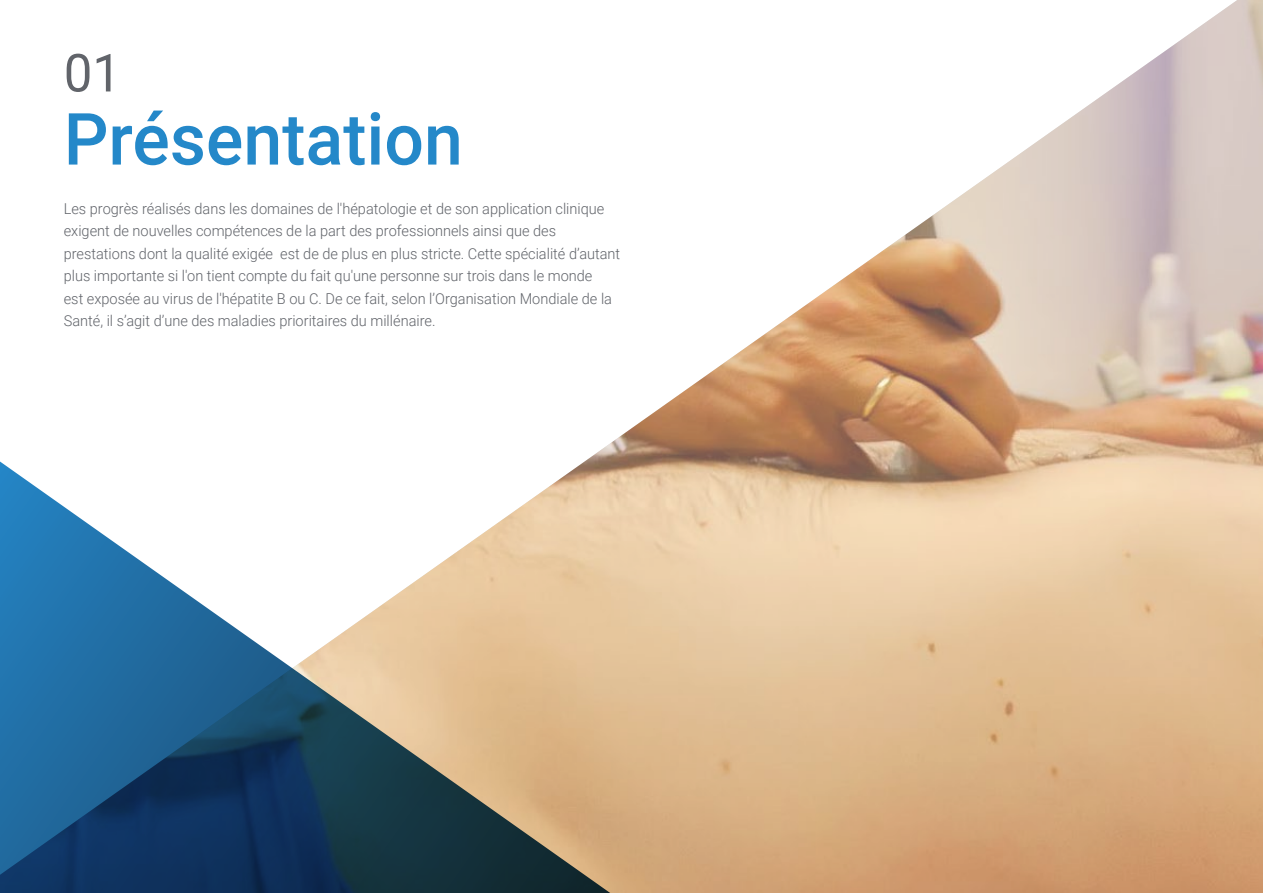
<style>
.page{position:relative;width:1263px;height:893px;background:#fff}
.page>*{position:absolute;margin:0;border:0;box-sizing:border-box;transform-origin:0 0}
.t1{font:500 72px "Roboto";color:#2488c9}
.t2{font:52.5px "Roboto";color:#61646a}
.t3{font:300 15px/22.5px "Roboto";color:#61646a}
</style>
<div class="page">
<img style="left:607px;top:0;width:656px;height:893px">
<svg style="left:0;top:446px;width:640px;height:447px"></svg>
<h2 class="t2" style="left:64px;top:36px;width:59px">01</h2>
<h1 class="t1" style="left:64px;top:89px;width:401px">Présentation</h1>
<p class="t3" style="left:64px;top:197px;width:558px">Les progrès réalisés dans les domaines de l'hépatologie et de son application clinique exigent de nouvelles compétences de la part des professionnels ainsi que des prestations dont la qualité exigée est de de plus en plus stricte. Cette spécialité d’autant plus importante si l'on tient compte du fait qu'une personne sur trois dans le monde<br>est exposée au virus de l'hépatite B ou C. De ce fait, selon l’Organisation Mondiale de la Santé, il s’agit d’une des maladies prioritaires du millénaire.</p>
</div>
